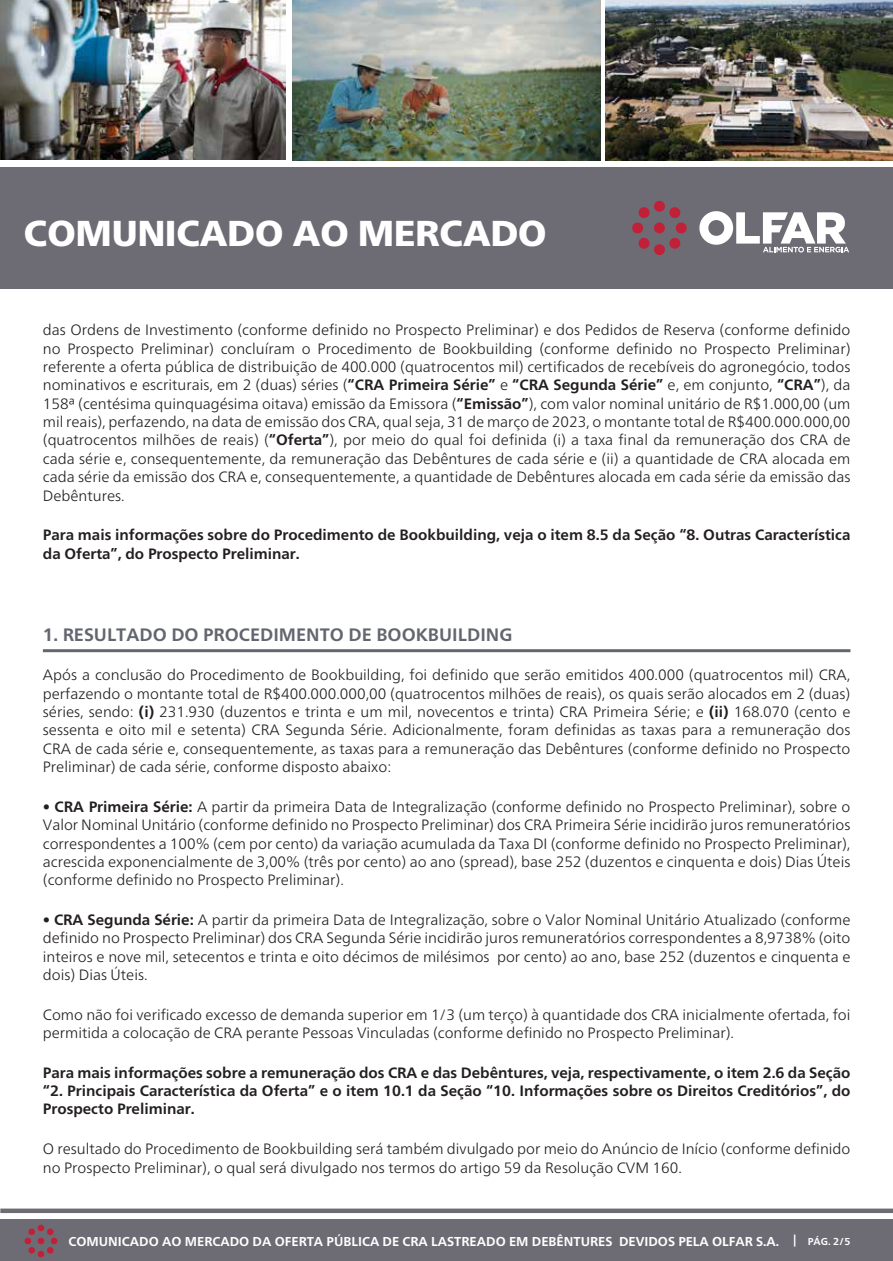
<style>
.page{position:relative;width:893px;height:1261px;background:#fff}
.page>*{position:absolute;margin:0;border:0;box-sizing:border-box;transform-origin:0 0}
.t1{font:900 36px "Frutiger Neue LT";color:#fff}
.TITULO_1{font:700 18px "Frutiger Neue LT";color:#63666f}
.t2{font:300 15px/18.3px "Frutiger Neue LT";color:#231f20;text-align:justify}
.t3{font:700 15px/18.3px "Frutiger Neue LT";color:#231f20}
.t4{font:700 12.9px "Frutiger Neue LT";color:#fff}
.s1{font-weight:700}
.s2{font-size:12px}
.s3{font-size:10.05px}
</style>
<div class="page">
<div style="left:0;top:167px;width:893px;height:122px;background:#6d6c74"></div>
<svg style="left:699px;top:211px;width:150px;height:42px"></svg>
<svg style="left:632px;top:201px;width:55px;height:54px"></svg>
<div style="left:0;top:1220px;width:893px;height:41px;background:#6d6c74"></div>
<svg style="left:25px;top:1225px;width:32px;height:32px"></svg>
<hr style="left:0;top:1209px;width:893px;height:4px;background:#6d6c75">
<img style="left:605px;top:0;width:288px;height:160px">
<img style="left:292px;top:0;width:308px;height:160px">
<img style="left:0;top:0;width:285px;height:159px">
<hr style="left:43px;top:649px;width:807px;height:3px;background:#63666f">
<h1 class="t1" style="left:24px;top:212px;width:524px">COMUNICADO AO MERCADO</h1>
<p class="t2" style="left:43px;top:321px;width:809px">das Ordens de Investimento (conforme definido no Prospecto Preliminar) e dos Pedidos de Reserva (conforme definido no Prospecto Preliminar) concluíram o Procedimento de Bookbuilding (conforme definido no Prospecto Preliminar) referente a oferta pública de distribuição de 400.000 (quatrocentos mil) certificados de recebíveis do agronegócio, todos nominativos e escriturais, em 2 (duas) séries (<span class="s1">“CRA Primeira Série”</span> e <span class="s1">“CRA Segunda Série”</span> e, em conjunto, <span class="s1">“CRA”</span>), da 158ª (centésima quinquagésima oitava) emissão da Emissora (<span class="s1">“Emissão”</span>), com valor nominal unitário de R$1.000,00 (um mil reais), perfazendo, na data de emissão dos CRA, qual seja, 31 de março de 2023, o montante total de R$400.000.000,00 (quatrocentos milhões de reais) (<span class="s1">“Oferta”</span>), por meio do qual foi definida (i) a taxa final da remuneração dos CRA de cada série e, consequentemente, da remuneração das Debêntures de cada série e (ii) a quantidade de CRA alocada em cada série da emissão dos CRA e, consequentemente, a quantidade de Debêntures alocada em cada série da emissão das Debêntures.</p>
<p class="t3" style="left:43px;top:526px;width:809px">Para mais informações sobre do Procedimento de Bookbuilding, veja o item 8.5 da Seção “8. Outras Característica da Oferta”, do Prospecto Preliminar.</p>
<p class="TITULO_1" style="left:43px;top:624px;width:471px">1. RESULTADO DO PROCEDIMENTO DE BOOKBUILDING</p>
<p class="t2" style="left:43px;top:666px;width:809px">Após a conclusão do Procedimento de Bookbuilding, foi definido que serão emitidos 400.000 (quatrocentos mil) CRA, perfazendo o montante total de R$400.000.000,00 (quatrocentos milhões de reais), os quais serão alocados em 2 (duas) séries, sendo: <span class="s1">(i)</span> 231.930 (duzentos e trinta e um mil, novecentos e trinta) CRA Primeira Série; e <span class="s1">(ii)</span> 168.070 (cento e sessenta e oito mil e setenta) CRA Segunda Série. Adicionalmente, foram definidas as taxas para a remuneração dos CRA de cada série e, consequentemente, as taxas para a remuneração das Debêntures (conforme definido no Prospecto Preliminar) de cada série, conforme disposto abaixo:</p>
<p class="t2" style="left:43px;top:797px;width:809px">• <span class="s1">CRA Primeira Série:</span> A partir da primeira Data de Integralização (conforme definido no Prospecto Preliminar), sobre o Valor Nominal Unitário (conforme definido no Prospecto Preliminar) dos CRA Primeira Série incidirão juros remuneratórios correspondentes a 100% (cem por cento) da variação acumulada da Taxa DI (conforme definido no Prospecto Preliminar), acrescida exponencialmente de 3,00% (três por cento) ao ano (spread), base 252 (duzentos e cinquenta e dois) Dias Úteis (conforme definido no Prospecto Preliminar).</p>
<p class="t2" style="left:43px;top:910px;width:809px">• <span class="s1">CRA Segunda Série:</span> A partir da primeira Data de Integralização, sobre o Valor Nominal Unitário Atualizado (conforme definido no Prospecto Preliminar) dos CRA Segunda Série incidirão juros remuneratórios correspondentes a 8,9738% (oito inteiros e nove mil, setecentos e trinta e oito décimos de milésimos por cento) ao ano, base 252 (duzentos e cinquenta e dois) Dias Úteis.</p>
<p class="t2" style="left:43px;top:1005px;width:809px">Como não foi verificado excesso de demanda superior em 1/3 (um terço) à quantidade dos CRA inicialmente ofertada, foi permitida a colocação de CRA perante Pessoas Vinculadas (conforme definido no Prospecto Preliminar).</p>
<p class="t3" style="left:43px;top:1063px;width:809px;text-align:justify">Para mais informações sobre a remuneração dos CRA e das Debêntures, veja, respectivamente, o item 2.6 da Seção “2. Principais Característica da Oferta” e o item 10.1 da Seção “10. Informações sobre os Direitos Creditórios”, do Prospecto Preliminar.</p>
<p class="t2" style="left:43px;top:1140px;width:809px">O resultado do Procedimento de Bookbuilding será também divulgado por meio do Anúncio de Início (conforme definido no Prospecto Preliminar), o qual será divulgado nos termos do artigo 59 da Resolução CVM 160.</p>
<p class="t4" style="left:68px;top:1234px;width:783px">COMUNICADO AO MERCADO DA OFERTA PÚBLICA DE CRA LASTREADO EM DEBÊNTURES DEVIDOS PELA OLFAR S.A. <span class="s2">|</span> <span class="s3">PÁG. 2/5</span></p>
</div>
